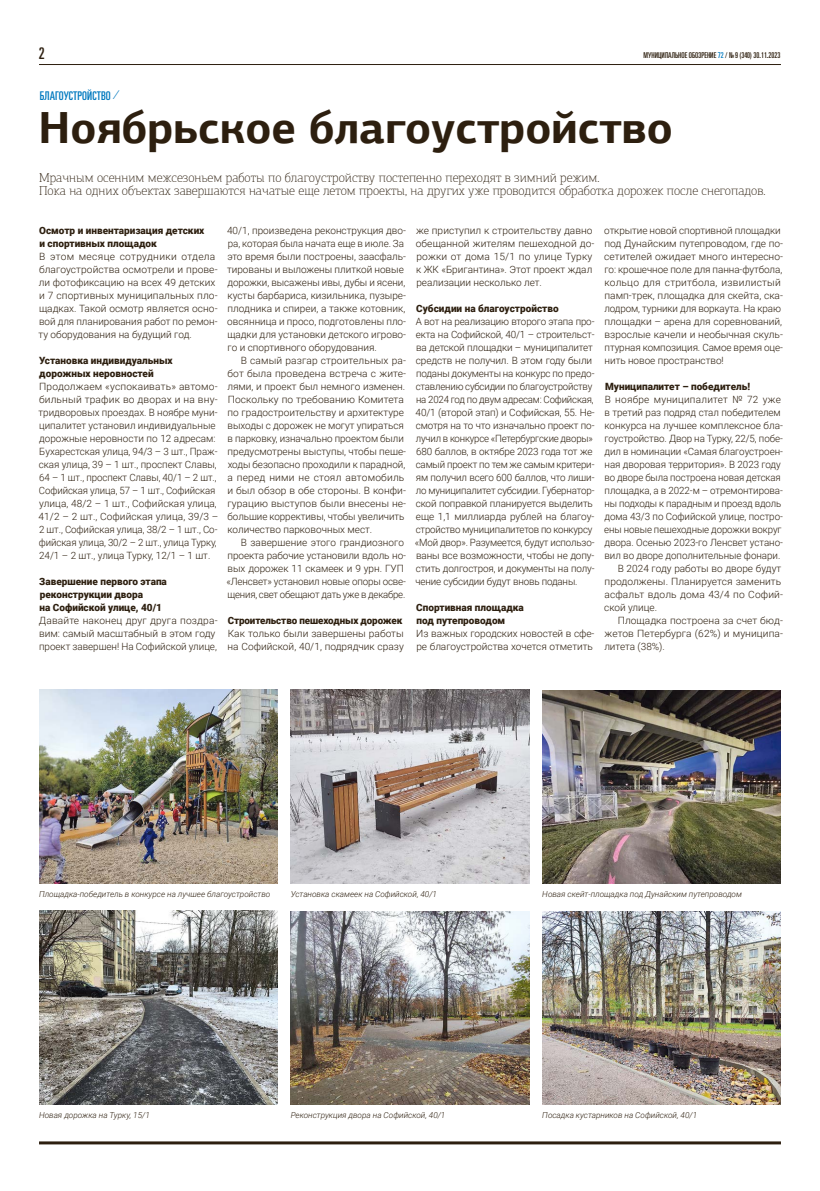
<style>
.page{position:relative;width:820px;height:1191px;background:#fff}
.page>*{position:absolute;margin:0;border:0;box-sizing:border-box;transform-origin:0 0}
.t1{font:700 45px "PF Agora Sans Pro";color:#2d1f0f}
.t2{font:16px "Univers LTCYR 59 Ult Cond";color:#2d1f0f}
.t3{font:100 13px/13px "PF Agora Slab Pro";color:#2d1f0f}
.t4{font:12px "Univers LTCYR 59 Ult Cond";letter-spacing:.01em;color:#0079bf}
.t5{font:300 10px/13px "Roboto";letter-spacing:-.005em;color:#2d1f0f}
.t6{font:900 10px/13px "Roboto";color:#2d1f0f}
.t7{font:300 10px "Roboto";letter-spacing:-.005em;color:#2d1f0f;scale:.96 1}
.t8{font:300 10px "Roboto";letter-spacing:.015em;color:#2d1f0f}
.t9{font:300 10px "Roboto";letter-spacing:.025em;color:#2d1f0f}
.t10{font:italic 300 8.2px "Roboto";color:#2d1f0f}
.t11{font:8px "Univers LTCYR 59 Ult Cond";color:#2d1f0f}
.s1{color:#0079bf}
.s2{font-family:"Univers LTCYR 49 Light Ult Cond";font-style:italic}
</style>
<div class="page">
<hr style="left:39px;top:1141px;width:741px;height:3px;background:#2d1f0f">
<hr style="left:39px;top:64px;width:741px;height:1px;background:#2d1f0f">
<img style="left:39px;top:689px;width:238px;height:195px">
<img style="left:290px;top:689px;width:239px;height:195px">
<img style="left:542px;top:690px;width:238px;height:194px">
<img style="left:39px;top:910px;width:238px;height:195px">
<img style="left:290px;top:911px;width:239px;height:194px">
<img style="left:542px;top:911px;width:238px;height:194px">
<h2 class="t2" style="left:39px;top:42px;width:7px">2</h2>
<p class="t11" style="left:643px;top:50px;width:138px">МУНИЦИПАЛЬНОЕ ОБОЗРЕНИЕ <span class="s1">72</span> / №9 (340) 30.11.2023</p>
<p class="t4" style="left:40px;top:87px;width:83px">БЛАГОУСТРОЙСТВО <span class="s2">/</span></p>
<h1 class="t1" style="left:39px;top:99px;width:635px">Ноябрьское благоустройство</h1>
<h3 class="t3" style="left:39px;top:171px;width:727px">Мрачным осенним межсезоньем работы по благоустройству постепенно переходят в зимний режим.<br>Пока на одних объектах завершаются начатые еще летом проекты, на других уже проводится обработка дорожек после снегопадов.</h3>
<p class="t6" style="left:39px;top:224px;width:167px">Осмотр и инвентаризация детских и спортивных площадок</p>
<p class="t5" style="left:39px;top:250px;width:180px">В этом месяце сотрудники отдела благоустройства осмотрели и прове&shy;ли фотофиксацию на всех 49 детских и 7 спортивных муниципальных пло&shy;щадках. Такой осмотр является осно&shy;вой для планирования работ по ремон&shy;ту оборудования на будущий год.</p>
<p class="t6" style="left:39px;top:354px;width:135px">Установка индивидуальных дорожных неровностей</p>
<p class="t5" style="left:39px;top:380px;width:181px">Продолжаем «успокаивать» автомо&shy;бильный трафик во дворах и на вну&shy;тридворовых проездах. В ноябре муни&shy;ципалитет установил индивидуальные дорожные неровности по 12 адресам:<br>Бухарестская улица, 94/3 – 3 шт., Праж&shy;ская улица, 39 – 1 шт., проспект Славы, 64 – 1 шт., проспект Славы, 40/1 – 2 шт., Софийская улица, 57 – 1 шт., Софийская улица, 48/2 – 1 шт., Софийская улица, 41/2 – 2 шт., Софийская улица, 39/3 – 2 шт., Софийская улица, 38/2 – 1 шт., Со&shy;фийская улица, 30/2 – 2 шт., улица Турку, 24/1 – 2 шт., улица Турку, 12/1 – 1 шт.</p>
<p class="t6" style="left:39px;top:575px;width:129px">Завершение первого этапа реконструкции двора<br>на Софийской улице, 40/1</p>
<p class="t5" style="left:39px;top:614px;width:180px">Давайте наконец друг друга поздра&shy;вим: самый масштабный в этом году проект завершен! На Софийской улице,</p>
<p class="t5" style="left:227px;top:224px;width:180px">40/1, произведена реконструкция дво&shy;ра, которая была начата еще в июле. За это время были построены, заасфаль&shy;тированы и выложены плиткой новые дорожки, высажены ивы, дубы и ясени, кусты барбариса, кизильника, пузыре&shy;плодника и спиреи, а также котовник, овсянница и просо, подготовлены пло&shy;щадки для установки детского игрово&shy;го и спортивного оборудования.</p>
<p class="t5" style="left:227px;top:354px;width:180px;text-indent:13px">В самый разгар строительных ра&shy;бот была проведена встреча с жите&shy;лями, и проект был немного изменен.<br>Поскольку по требованию Комитета по градостроительству и архитектуре выходы с дорожек не могут упираться в парковку, изначально проектом были предусмотрены выступы, чтобы пеше&shy;ходы безопасно проходили к парадной, а перед ними не стоял автомобиль и был обзор в обе стороны. В конфи&shy;гурацию выступов были внесены не&shy;большие коррективы, чтобы увеличить количество парковочных мест.</p>
<p class="t5" style="left:226px;top:536px;width:181px;text-indent:14px">В завершение этого грандиозного проекта рабочие установили вдоль но&shy;вых дорожек 11 скамеек и 9 урн. ГУП «Ленсвет» установил новые опоры осве&shy;щения, свет обещают дать уже в декабре.</p>
<p class="t6" style="left:228px;top:614px;width:176px">Строительство пешеходных дорожек</p>
<p class="t5" style="left:227px;top:627px;width:178px">Как только были завершены работы на Софийской, 40/1, подрядчик сразу</p>
<p class="t5" style="left:604px;top:224px;width:180px">открытие новой спортивной площадки под Дунайским путепроводом, где по&shy;сетителей ожидает много интересно&shy;го: крошечное поле для панна-футбола, кольцо для стритбола, извилистый памп-трек, площадка для скейта, ска&shy;лодром, турники для воркаута. На краю площадки – арена для соревнований, взрослые качели и необычная скуль&shy;птурная композиция. Самое время оце&shy;нить новое пространство!</p>
<p class="t6" style="left:605px;top:380px;width:146px">Муниципалитет – победитель!</p>
<p class="t9" style="left:604px;top:392px;width:177px">В ноябре муниципалитет № 72 уже</p>
<p class="t5" style="left:604px;top:406px;width:178px">в третий раз подряд стал победителем</p>
<p class="t5" style="left:604px;top:419px;width:180px">конкурса на лучшее комплексное бла-</p>
<p class="t5" style="left:604px;top:432px;width:180px">гоустройство. Двор на Турку, 22/5, побе-</p>
<p class="t5" style="left:604px;top:445px;width:180px">дил в номинации «Самая благоустроен-</p>
<p class="t5" style="left:604px;top:458px;width:178px">ная дворовая территория». В 2023 году</p>
<p class="t7" style="left:604px;top:470px;width:185px">во дворе была построена новая детская</p>
<p class="t5" style="left:604px;top:484px;width:180px">площадка, а в 2022-м – отремонтирова-</p>
<p class="t5" style="left:604px;top:497px;width:178px">ны подходы к парадным и проезд вдоль</p>
<p class="t5" style="left:604px;top:510px;width:180px">дома 43/3 по Софийской улице, постро-</p>
<p class="t5" style="left:604px;top:523px;width:179px">ены новые пешеходные дорожки вокруг</p>
<p class="t5" style="left:604px;top:536px;width:180px">двора. Осенью 2023-го Ленсвет устано-</p>
<p class="t5" style="left:604px;top:549px;width:177px">вил во дворе дополнительные фонари.</p>
<p class="t5" style="left:617px;top:562px;width:165px">В 2024 году работы во дворе будут</p>
<p class="t5" style="left:604px;top:575px;width:178px">продолжены. Планируется заменить</p>
<p class="t8" style="left:604px;top:587px;width:180px">асфальт вдоль дома 43/4 по Софий-</p>
<p class="t5" style="left:604px;top:601px;width:54px">ской улице.</p>
<p class="t5" style="left:617px;top:614px;width:167px">Площадка построена за счет бюд-</p>
<p class="t5" style="left:604px;top:627px;width:180px">жетов Петербурга (62%) и муниципа-</p>
<p class="t5" style="left:604px;top:640px;width:62px">литета (38%).</p>
<p class="t5" style="left:415px;top:224px;width:180px">же приступил к строительству давно обещанной жителям пешеходной до&shy;рожки от дома 15/1 по улице Турку к ЖК «Бригантина». Этот проект ждал реализации несколько лет.</p>
<p class="t6" style="left:416px;top:302px;width:144px">Субсидии на благоустройство</p>
<p class="t5" style="left:415px;top:315px;width:181px">А вот на реализацию второго этапа про&shy;екта на Софийской, 40/1 – строительст&shy;ва детской площадки – муниципалитет средств не получил. В этом году были поданы документы на конкурс по предо&shy;ставлению субсидии по благоустройству на 2024 год по двум адресам: Софийская, 40/1 (второй этап) и Софийская, 55. Не&shy;смотря на то что изначально проект по&shy;лучил в конкурсе «Петербургские дворы» 680 баллов, в октябре 2023 года тот же самый проект по тем же самым критери&shy;ям получил всего 600 баллов, что лиши&shy;ло муниципалитет субсидии. Губернатор&shy;ской поправкой планируется выделить еще 1,1 миллиарда рублей на благоу&shy;стройство муниципалитетов по конкурсу «Мой двор». Разумеется, будут использо&shy;ваны все возможности, чтобы не допу&shy;стить долгостроя, и документы на полу&shy;чение субсидии будут вновь поданы.</p>
<p class="t6" style="left:416px;top:601px;width:109px">Спортивная площадка под путепроводом</p>
<p class="t5" style="left:416px;top:627px;width:180px">Из важных городских новостей в сфе&shy;ре благоустройства хочется отметить</p>
<p class="t10" style="left:39px;top:888px;width:233px">Площадка-победитель в конкурсе на лучшее благоустройство</p>
<p class="t10" style="left:290px;top:888px;width:148px">Установка скамеек на Софийской, 40/1</p>
<p class="t10" style="left:542px;top:888px;width:201px">Новая скейт-площадка под Дунайским путепроводом</p>
<p class="t10" style="left:39px;top:1109px;width:112px">Новая дорожка на Турку, 15/1</p>
<p class="t10" style="left:290px;top:1109px;width:156px">Реконструкция двора на Софийской, 40/1</p>
<p class="t10" style="left:542px;top:1109px;width:156px">Посадка кустарников на Софийской, 40/1</p>
</div>
